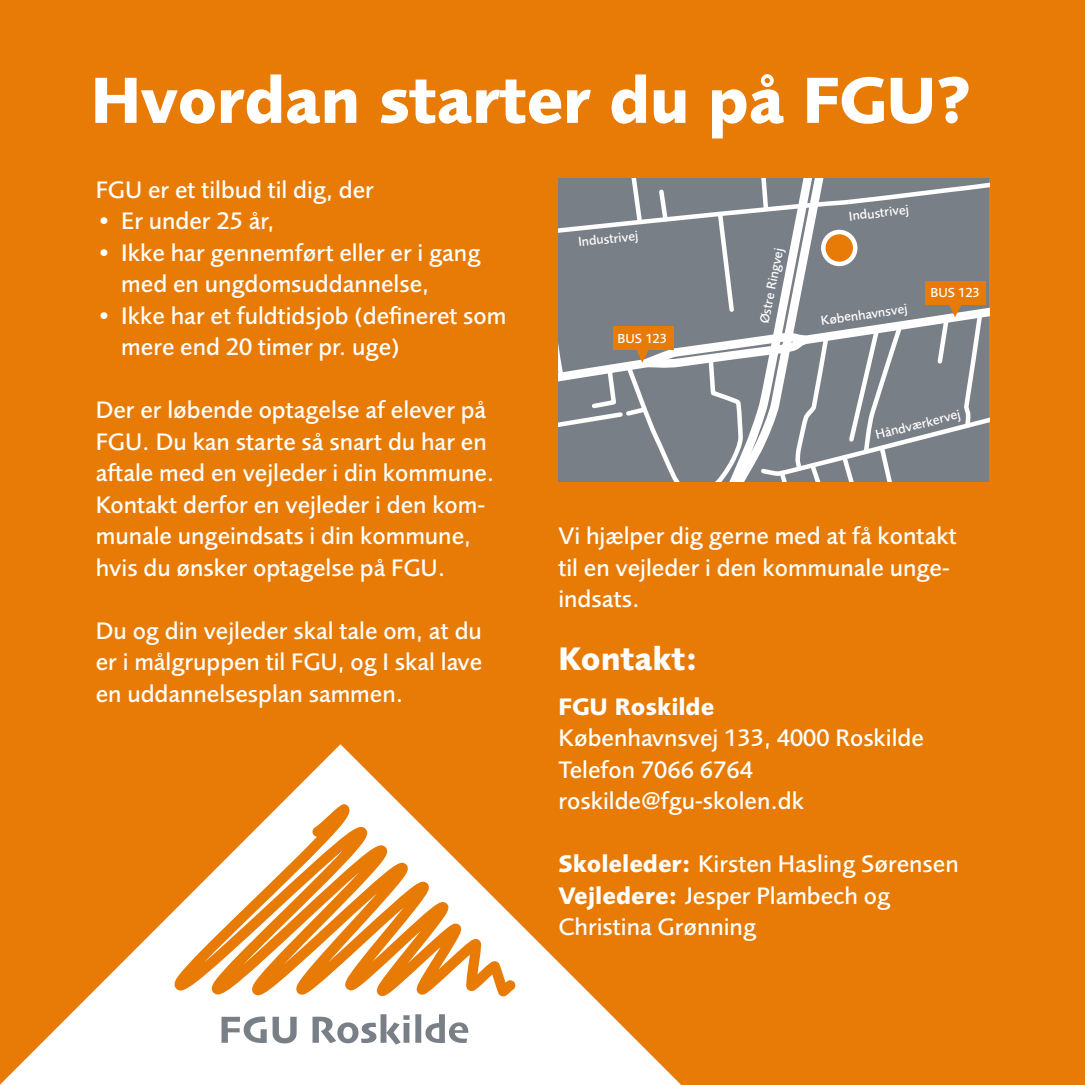
<style>
.page{position:relative;width:1085px;height:1085px;background:#fff}
.page>*{position:absolute;margin:0;border:0;box-sizing:border-box;transform-origin:0 0}
.t1{font:700 67.5px "Foundry Sans";letter-spacing:-.01em;color:#fff}
.t2{font:700 33.75px "Foundry Sans";color:#fff}
.t3{font:500 24.75px/31.5px "Foundry Sans";color:#fff}
.t4{font:700 24.75px "Foundry Sans";color:#fff}
.t5{font:500 13.5px "Foundry Sans";color:#fff}
.s1{font-weight:700}
</style>
<div class="page">
<div style="left:0;top:0;width:1084px;height:1084px;background:#e77b06"></div>
<svg style="left:558px;top:179px;width:431px;height:303px"></svg>
<svg style="left:1px;top:744px;width:679px;height:340px"></svg>
<svg style="left:172px;top:804px;width:344px;height:192px"></svg>
<svg style="left:221px;top:1016px;width:75px;height:27px"></svg>
<svg style="left:312px;top:1014px;width:97px;height:30px"></svg>
<svg style="left:415px;top:1014px;width:53px;height:28px"></svg>
<h1 class="t1" style="left:91px;top:60px;width:882px">Hvordan starter du på FGU?</h1>
<p class="t3" style="left:96px;top:173px;width:279px">FGU er et tilbud til dig, der</p>
<p class="t3" style="left:96px;top:205px;width:180px">• Er under 25 år,</p>
<p class="t3" style="left:121px;top:236px;width:360px;text-indent:-26px">• Ikke har gennemført eller er i gang med en ungdomsuddannelse,</p>
<p class="t3" style="left:121px;top:299px;width:386px;text-indent:-26px">• Ikke har et fuldtidsjob (defineret som mere end 20 timer pr. uge)</p>
<p class="t3" style="left:96px;top:394px;width:400px">Der er løbende optagelse af elever på FGU. Du kan starte så snart du har en aftale med en vejleder i din kommune.<br>Kontakt derfor en vejleder i den kom&shy;munale ungeindsats i din kommune, hvis du ønsker optagelse på FGU.</p>
<p class="t3" style="left:96px;top:614px;width:388px;text-align:justify">Du og din vejleder skal tale om, at du er i målgruppen til FGU, og I skal lave en uddannelsesplan sammen.</p>
<p class="t5" style="left:577px;top:234px;width:62px;rotate:-6deg">Industrivej</p>
<p class="t5" style="left:617px;top:330px;width:51px">BUS 123</p>
<p class="t5" style="left:756px;top:322px;width:79px;rotate:-79deg">Østre Ringvej</p>
<p class="t5" style="left:847px;top:208px;width:62px;rotate:-7deg">Industrivej</p>
<p class="t5" style="left:819px;top:312px;width:89px;rotate:-8deg">Københavnsvej</p>
<p class="t5" style="left:930px;top:285px;width:51px">BUS 123</p>
<p class="t5" style="left:873px;top:427px;width:88px;rotate:-14deg">Håndværkervej</p>
<p class="t3" style="left:558px;top:520px;width:399px">Vi hjælper dig gerne med at få kontakt til en vejleder i den kommunale unge&shy;indsats.</p>
<h2 class="t2" style="left:558px;top:639px;width:141px">Kontakt:</h2>
<p class="t4" style="left:558px;top:691px;width:157px">FGU Roskilde</p>
<p class="t3" style="left:558px;top:722px;width:367px">Københavnsvej 133, 4000 Roskilde<br>Telefon 7066 6764 roskilde@fgu-skolen.dk</p>
<p class="t3" style="left:558px;top:848px;width:401px"><span class="s1">Skoleleder:</span> Kirsten Hasling Sørensen<br><span class="s1">Vejledere:</span> Jesper Plambech og<br>Christina Grønning</p>
</div>
